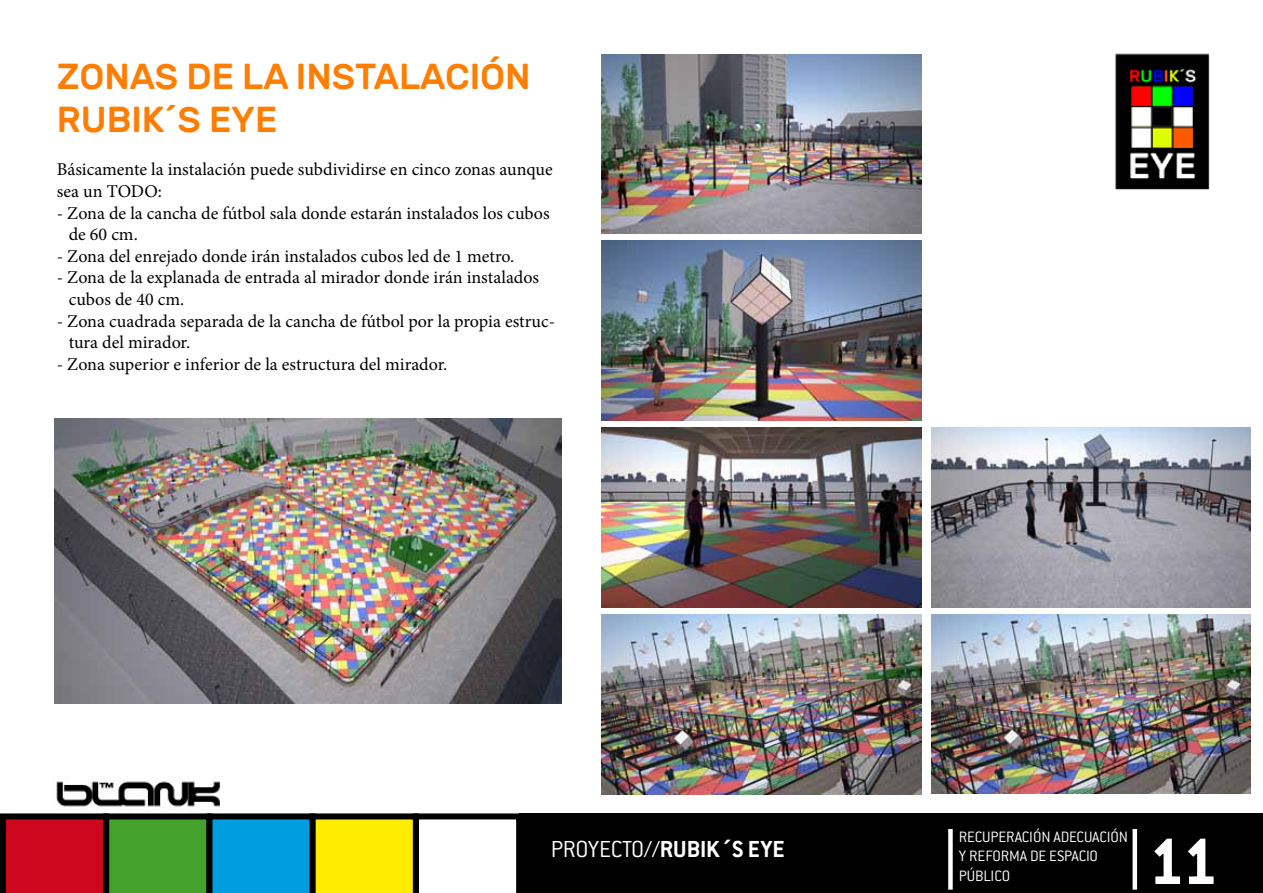
<style>
.page{position:relative;width:1263px;height:893px;background:#fff}
.page>*{position:absolute;margin:0;border:0;box-sizing:border-box;transform-origin:0 0}
.t1{font:700 72px "Conduit ITC";color:#fff}
.t2{font:500 36px/43.2px "Rubik";color:#ff7d00}
.t3{font:300 25.5px "Conduit ITC";letter-spacing:-.015em;color:#fff}
.t4{font:18px/21.6px "Minion Pro";color:#000}
.t5{font:300 16.5px/19.8px "Conduit ITC";letter-spacing:-.01em;color:#fff}
.s1{font-weight:700}
</style>
<div class="page">
<svg style="left:0;top:813px;width:519px;height:80px"></svg>
<div style="left:519px;top:813px;width:744px;height:80px;background:#000"></div>
<img style="left:44px;top:781px;width:188px;height:48px">
<div style="left:1132px;top:829px;width:5px;height:61px;background:#fff"></div>
<div style="left:948px;top:829px;width:5px;height:61px;background:#fff"></div>
<img style="left:1115px;top:53px;width:95px;height:137px">
<img style="left:602px;top:54px;width:319px;height:180px">
<img style="left:602px;top:241px;width:319px;height:180px">
<img style="left:602px;top:428px;width:319px;height:180px">
<img style="left:55px;top:419px;width:506px;height:285px">
<img style="left:931px;top:428px;width:319px;height:179px">
<img style="left:931px;top:614px;width:319px;height:180px">
<img style="left:602px;top:614px;width:319px;height:180px">
<h2 class="t2" style="left:57px;top:55px;width:475px">ZONAS DE LA INSTALACIÓN<br>RUBIK´S EYE</h2>
<p class="t4" style="left:57px;top:159px;width:497px">Básicamente la instalación puede subdividirse en cinco zonas aunque sea un TODO:</p>
<p class="t4" style="left:69px;top:202px;width:482px;text-indent:-12px">- Zona de la cancha de fútbol sala donde estarán instalados los cubos de 60 cm.</p>
<p class="t4" style="left:57px;top:245px;width:459px">- Zona del enrejado donde irán instalados cubos led de 1 metro.</p>
<p class="t4" style="left:69px;top:267px;width:472px;text-indent:-12px">- Zona de la explanada de entrada al mirador donde irán instalados cubos de 40 cm.</p>
<p class="t4" style="left:69px;top:310px;width:488px;text-indent:-12px">- Zona cuadrada separada de la cancha de fútbol por la propia estruc&shy;tura del mirador.</p>
<p class="t4" style="left:57px;top:353px;width:392px">- Zona superior e inferior de la estructura del mirador.</p>
<h3 class="t3" style="left:551px;top:835px;width:235px">PROYECTO//<span class="s1">RUBIK´S EYE</span></h3>
<p class="t5" style="left:959px;top:827px;width:171px">RECUPERACIÓN ADECUACIÓN<br>Y REFORMA DE ESPACIO<br>PÚBLICO</p>
<h1 class="t1" style="left:1148px;top:819px;width:72px">11</h1>
</div>
